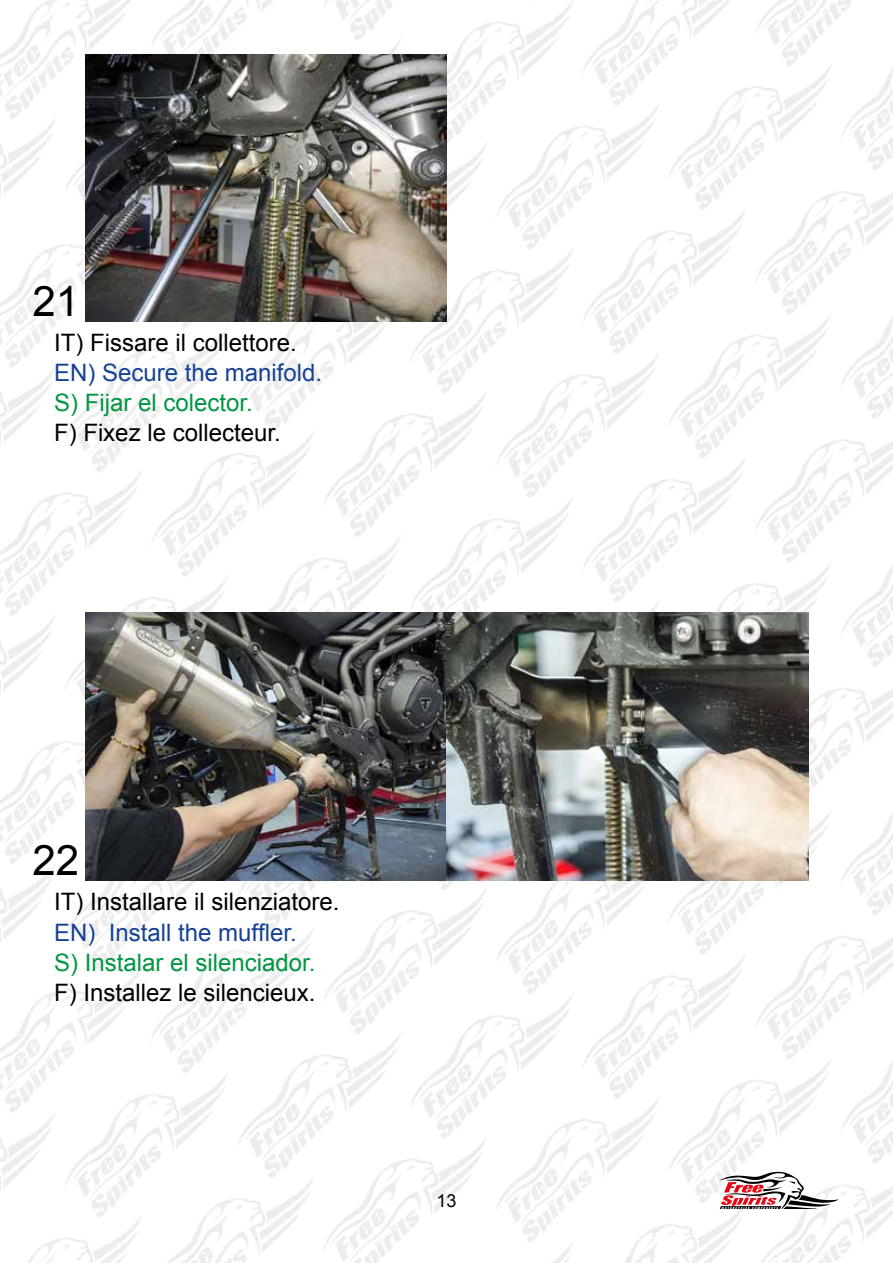
<style>
.page{position:relative;width:893px;height:1263px;background:#fff}
.page>*{position:absolute;margin:0;border:0;box-sizing:border-box;transform-origin:0 0}
.t1{font:42px "Arial";color:#000}
.t2{font:24px "Arial";color:#000}
.t3{font:24px "Arial";color:#164194}
.t4{font:24px "Arial";color:#009641}
.t5{font:18px "Arial";color:#000}
</style>
<div class="page">
<img style="left:0;top:0;width:893px;height:1262px">
<img style="left:85px;top:613px;width:723px;height:268px">
<img style="left:85px;top:54px;width:362px;height:268px">
<h1 class="t1" style="left:32px;top:274px;width:48px">21</h1>
<p class="t2" style="left:54px;top:327px;width:244px">IT) Fissare il collettore.</p>
<p class="t3" style="left:54px;top:357px;width:270px">EN) Secure the manifold.</p>
<p class="t4" style="left:54px;top:387px;width:200px">S) Fijar el colector.</p>
<p class="t2" style="left:54px;top:417px;width:228px">F) Fixez le collecteur.</p>
<h1 class="t1" style="left:32px;top:832px;width:48px">22</h1>
<p class="t2" style="left:54px;top:886px;width:287px">IT) Installare il silenziatore.</p>
<p class="t3" style="left:54px;top:916px;width:244px">EN) Install the muffler.</p>
<p class="t4" style="left:54px;top:946px;width:263px">S) Instalar el silenciador.</p>
<p class="t2" style="left:54px;top:976px;width:263px">F) Installez le silencieux.</p>
<p class="t5" style="left:436px;top:1189px;width:22px">13</p>
</div>
